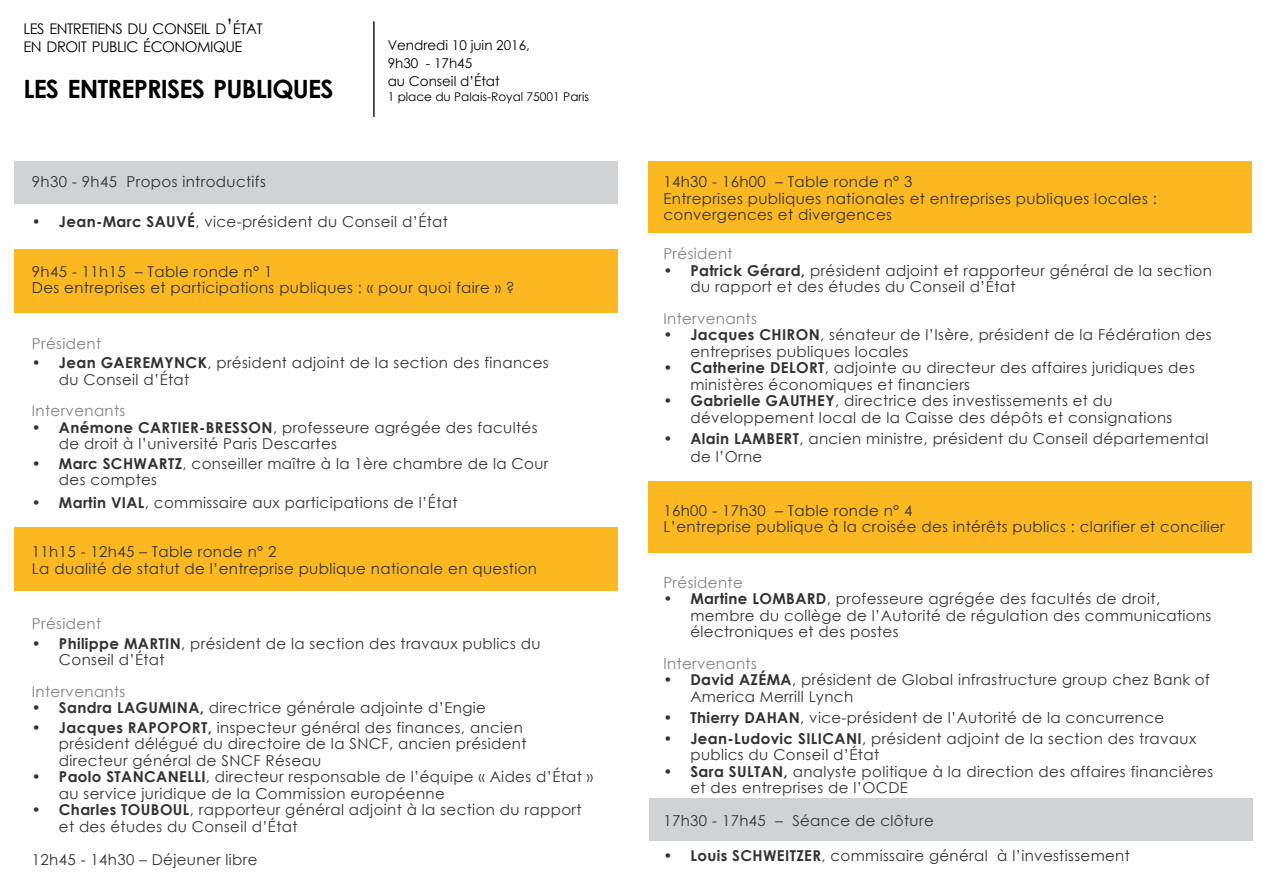
<style>
.page{position:relative;width:1263px;height:893px;background:#fff}
.page>*{position:absolute;margin:0;border:0;box-sizing:border-box;transform-origin:0 0}
.t1{font:700 25.2px "Century Gothic";letter-spacing:-.03em;color:#000}
.Style_de_paragraphe{font:15px/16.5px "Century Gothic";letter-spacing:.025em;color:#313232}
.t2{font:15px "Century Gothic";letter-spacing:.025em;color:#808285}
.t3{font:14.7px "Century Gothic";letter-spacing:-.03em;color:#000}
.t4{font:13.5px "Century Gothic";color:#000}
.t5{font:12px "Century Gothic";color:#000}
.s1{font-size:21px}
.s2{font-weight:700}
</style>
<div class="page">
<div style="left:649px;top:798px;width:603px;height:43px;background:#d1d2d4"></div>
<div style="left:15px;top:161px;width:603px;height:43px;background:#d1d2d4"></div>
<div style="left:15px;top:249px;width:603px;height:64px;background:#fcb820"></div>
<div style="left:15px;top:527px;width:603px;height:64px;background:#fcb820"></div>
<div style="left:648px;top:161px;width:603px;height:72px;background:#fcb820"></div>
<div style="left:648px;top:481px;width:603px;height:71px;background:#fcb820"></div>
<hr style="left:373px;top:21px;width:2px;height:96px;background:#231f20">
<p class="t3" style="left:23px;top:18px;width:241px">LES ENTRETIENS DU CONSEIL D<span class="s1">’</span>ÉTAT</p>
<p class="t3" style="left:23px;top:36px;width:221px">EN DROIT PUBLIC ÉCONOMIQUE</p>
<p class="t1" style="left:23px;top:70px;width:312px">LES ENTREPRISES PUBLIQUES</p>
<p class="t4" style="left:388px;top:36px;width:144px">Vendredi 10 juin 2016,</p>
<p class="t4" style="left:388px;top:54px;width:86px">9h30 - 17h45</p>
<p class="t4" style="left:388px;top:72px;width:113px">au Conseil d’État</p>
<p class="t5" style="left:388px;top:89px;width:203px">1 place du Palais-Royal 75001 Paris</p>
<p class="Style_de_paragraphe" style="left:32px;top:173px;width:235px">9h30 - 9h45 Propos introductifs</p>
<p class="Style_de_paragraphe" style="left:32px;top:213px;width:418px"><span class="s2">• Jean-Marc SAUVÉ</span>, vice-président du Conseil d’État</p>
<p class="Style_de_paragraphe" style="left:32px;top:263px;width:242px">9h45 - 11h15 – Table ronde n° 1</p>
<p class="Style_de_paragraphe" style="left:32px;top:279px;width:484px">Des entreprises et participations publiques : « pour quoi faire » ?</p>
<p class="t2" style="left:32px;top:333px;width:71px">Président</p>
<p class="Style_de_paragraphe" style="left:59px;top:354px;width:491px;text-indent:-27px"><span class="s2">• Jean GAEREMYNCK</span>, président adjoint de la section des finances du Conseil d’État</p>
<p class="t2" style="left:32px;top:400px;width:95px">Intervenants</p>
<p class="Style_de_paragraphe" style="left:59px;top:419px;width:480px;text-indent:-27px"><span class="s2">• Anémone CARTIER-BRESSON</span>, professeure agrégée des facultés de droit à l’université Paris Descartes</p>
<p class="Style_de_paragraphe" style="left:59px;top:455px;width:491px;text-indent:-27px"><span class="s2">• Marc SCHWARTZ</span>, conseiller maître à la 1ère chambre de la Cour des comptes</p>
<p class="Style_de_paragraphe" style="left:32px;top:494px;width:427px"><span class="s2">• Martin VIAL</span>, commissaire aux participations de l’État</p>
<p class="Style_de_paragraphe" style="left:32px;top:543px;width:246px">11h15 - 12h45 – Table ronde n° 2</p>
<p class="Style_de_paragraphe" style="left:32px;top:560px;width:507px">La dualité de statut de l’entreprise publique nationale en question</p>
<p class="t2" style="left:32px;top:613px;width:71px">Président</p>
<p class="Style_de_paragraphe" style="left:59px;top:635px;width:483px;text-indent:-27px"><span class="s2">• Philippe MARTIN</span>, président de la section des travaux publics du<br>Conseil d’État</p>
<p class="t2" style="left:32px;top:681px;width:95px">Intervenants</p>
<p class="Style_de_paragraphe" style="left:32px;top:699px;width:456px"><span class="s2">• Sandra LAGUMINA,</span> directrice générale adjointe d’Engie</p>
<p class="Style_de_paragraphe" style="left:59px;top:719px;width:469px;text-indent:-27px"><span class="s2">• Jacques RAPOPORT,</span> inspecteur général des finances, ancien président délégué du directoire de la SNCF, ancien président directeur général de SNCF Réseau</p>
<p class="Style_de_paragraphe" style="left:59px;top:768px;width:536px;text-indent:-27px"><span class="s2">• Paolo STANCANELLI</span>, directeur responsable de l’équipe « Aides d’État » au service juridique de la Commission européenne</p>
<p class="Style_de_paragraphe" style="left:59px;top:801px;width:524px;text-indent:-27px"><span class="s2">• Charles TOUBOUL</span>, rapporteur général adjoint à la section du rapport et des études du Conseil d’État</p>
<p class="Style_de_paragraphe" style="left:32px;top:851px;width:227px">12h45 - 14h30 – Déjeuner libre</p>
<p class="Style_de_paragraphe" style="left:663px;top:173px;width:251px">14h30 - 16h00 – Table ronde n° 3</p>
<p class="Style_de_paragraphe" style="left:663px;top:190px;width:495px">Entreprises publiques nationales et entreprises publiques locales : convergences et divergences</p>
<p class="t2" style="left:663px;top:243px;width:71px">Président</p>
<p class="Style_de_paragraphe" style="left:690px;top:262px;width:523px;text-indent:-27px"><span class="s2">• Patrick Gérard,</span> président adjoint et rapporteur général de la section du rapport et des études du Conseil d’État</p>
<p class="t2" style="left:663px;top:308px;width:95px">Intervenants</p>
<p class="Style_de_paragraphe" style="left:690px;top:326px;width:523px;text-indent:-27px"><span class="s2">• Jacques CHIRON</span>, sénateur de l’Isère, président de la Fédération des entreprises publiques locales</p>
<p class="Style_de_paragraphe" style="left:690px;top:359px;width:506px;text-indent:-27px"><span class="s2">• Catherine DELORT</span>, adjointe au directeur des affaires juridiques des ministères économiques et financiers</p>
<p class="Style_de_paragraphe" style="left:690px;top:392px;width:483px;text-indent:-27px"><span class="s2">• Gabrielle GAUTHEY</span>, directrice des investissements et du développement local de la Caisse des dépôts et consignations</p>
<p class="Style_de_paragraphe" style="left:690px;top:429px;width:519px;line-height:18px;text-indent:-27px"><span class="s2">• Alain LAMBERT</span>, ancien ministre, président du Conseil départemental de l’Orne</p>
<p class="Style_de_paragraphe" style="left:663px;top:502px;width:251px">16h00 - 17h30 – Table ronde n° 4</p>
<p class="Style_de_paragraphe" style="left:663px;top:518px;width:563px">L’entreprise publique à la croisée des intérêts publics : clarifier et concilier</p>
<p class="t2" style="left:663px;top:572px;width:81px">Présidente</p>
<p class="Style_de_paragraphe" style="left:690px;top:590px;width:522px;text-indent:-27px"><span class="s2">• Martine LOMBARD</span>, professeure agrégée des facultés de droit, membre du collège de l’Autorité de régulation des communications électroniques et des postes</p>
<p class="t2" style="left:663px;top:653px;width:95px">Intervenants</p>
<p class="Style_de_paragraphe" style="left:690px;top:671px;width:521px;text-indent:-27px"><span class="s2">• David AZÉMA</span>, président de Global infrastructure group chez Bank of<br>America Merrill Lynch</p>
<p class="Style_de_paragraphe" style="left:663px;top:709px;width:502px"><span class="s2">• Thierry DAHAN</span>, vice-président de l’Autorité de la concurrence</p>
<p class="Style_de_paragraphe" style="left:690px;top:730px;width:507px;text-indent:-27px"><span class="s2">• Jean-Ludovic SILICANI</span>, président adjoint de la section des travaux publics du Conseil d’État</p>
<p class="Style_de_paragraphe" style="left:690px;top:763px;width:524px;text-indent:-27px"><span class="s2">• Sara SULTAN,</span> analyste politique à la direction des affaires financières et des entreprises de l’OCDE</p>
<p class="Style_de_paragraphe" style="left:663px;top:812px;width:272px">17h30 - 17h45 – Séance de clôture</p>
<p class="Style_de_paragraphe" style="left:663px;top:847px;width:468px"><span class="s2">• Louis SCHWEITZER</span>, commissaire général à l’investissement</p>
</div>
